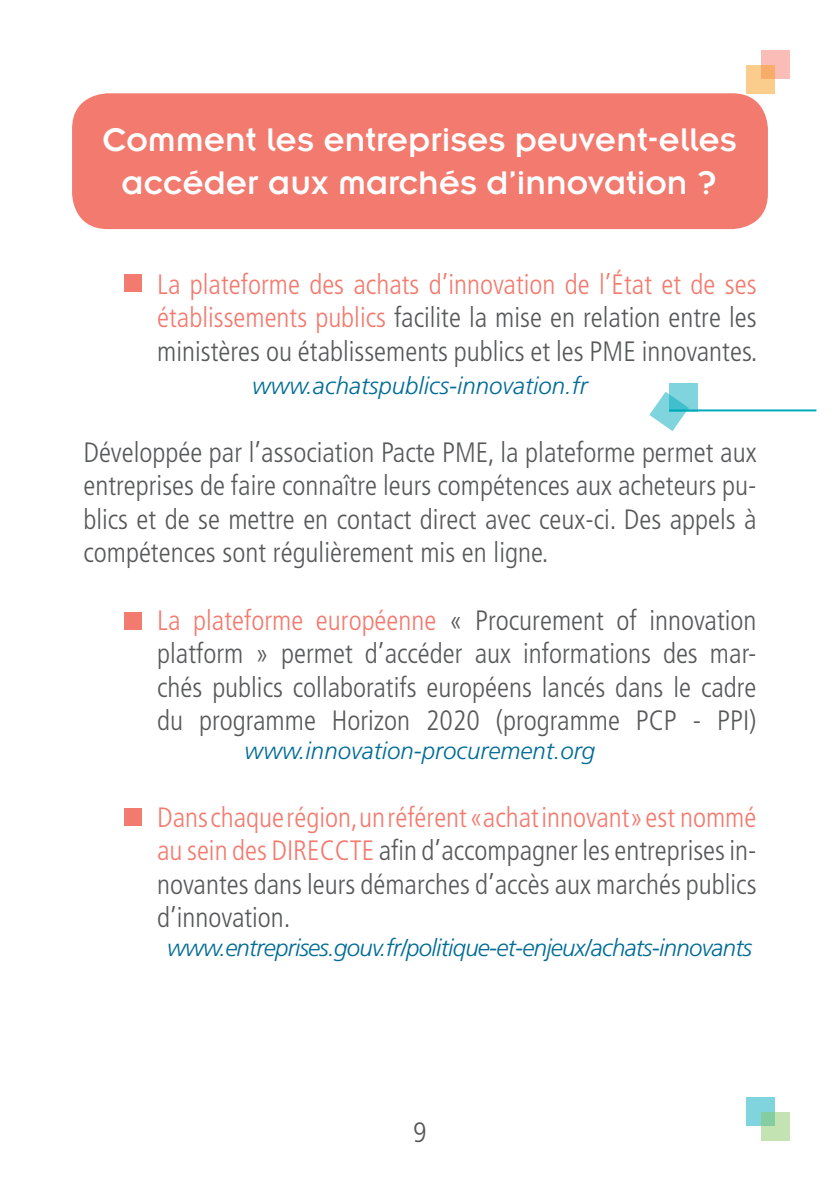
<style>
.page{position:relative;width:840px;height:1191px;background:#fff}
.page>*{position:absolute;margin:0;border:0;box-sizing:border-box;transform-origin:0 0}
.t1{font:36px/43.2px "Insignia LT Std";color:#fff;text-align:center}
.Justifier_à_gauche{font:300 condensed 28px/33.6px "Frutiger LT Std";color:#57585a;text-align:justify}
.Justifier_à_gauche-2{font:italic 300 24px "Frutiger LT Std";color:#006c96}
.Justifier_à_gauche-3{font:italic 300 24px "Frutiger LT Std";letter-spacing:-.03em;color:#006c96}
.s1{color:#f37a6e}
</style>
<div class="page">
<div style="left:760px;top:51px;width:28px;height:28px;background:#f9bcb6"></div>
<svg style="left:746px;top:65px;width:28px;height:28px"></svg>
<div style="left:746px;top:1097px;width:28px;height:29px;background:#80d4dd"></div>
<svg style="left:761px;top:1111px;width:27px;height:29px"></svg>
<div style="left:72px;top:93px;width:695px;height:136px;background:#f37a6e;border-radius:36px"></div>
<div style="left:668px;top:383px;width:29px;height:28px;background:#80d4dd"></div>
<svg style="left:649px;top:392px;width:39px;height:39px"></svg>
<hr style="left:668px;top:409px;width:148px;height:2px;background:#00aabc">
<div style="left:125px;top:808px;width:17px;height:17px;background:#f37a6e"></div>
<div style="left:125px;top:275px;width:17px;height:17px;background:#f37a6e"></div>
<div style="left:125px;top:612px;width:17px;height:17px;background:#f37a6e"></div>
<p class="t1" style="left:102px;top:118px;width:635px">Comment les entreprises peuvent-elles accéder aux marchés d’innovation ?</p>
<p class="Justifier_à_gauche" style="left:157px;top:267px;width:601px"><span class="s1">La plateforme des achats d’innovation de l’État et de ses établissements publics</span> facilite la mise en relation entre les ministères ou établissements publics et les PME innovantes.</p>
<p class="Justifier_à_gauche-2" style="left:252px;top:372px;width:337px">www.achatspublics-innovation.fr</p>
<p class="Justifier_à_gauche" style="left:83px;top:435px;width:674px">Développée par l’association Pacte PME, la plateforme permet aux entreprises de faire connaître leurs compétences aux acheteurs pu&shy;blics et de se mettre en contact direct avec ceux-ci. Des appels à compétences sont régulièrement mis en ligne.</p>
<p class="Justifier_à_gauche" style="left:157px;top:603px;width:600px"><span class="s1">La plateforme européenne</span> « Procurement of innovation platform » permet d’accéder aux informations des mar&shy;chés publics collaboratifs européens lancés dans le cadre du programme Horizon 2020 (programme PCP - PPI)</p>
<p class="Justifier_à_gauche-2" style="left:244px;top:737px;width:352px">www.innovation-procurement.org</p>
<p class="Justifier_à_gauche" style="left:157px;top:800px;width:600px"><span class="s1">Dans chaque région, un référent «achat innovant» est nommé au sein des DIRECCTE</span> afin d’accompagner les entreprises in&shy;novantes dans leurs démarches d’accès aux marchés publics</p>
<p class="Justifier_à_gauche" style="left:157px;top:901px;width:135px">d’innovation.</p>
<p class="Justifier_à_gauche-3" style="left:167px;top:934px;width:586px">www.entreprises.gouv.fr/politique-et-enjeux/achats-innovants</p>
<p class="Justifier_à_gauche" style="left:413px;top:1116px;width:15px">9</p>
</div>
